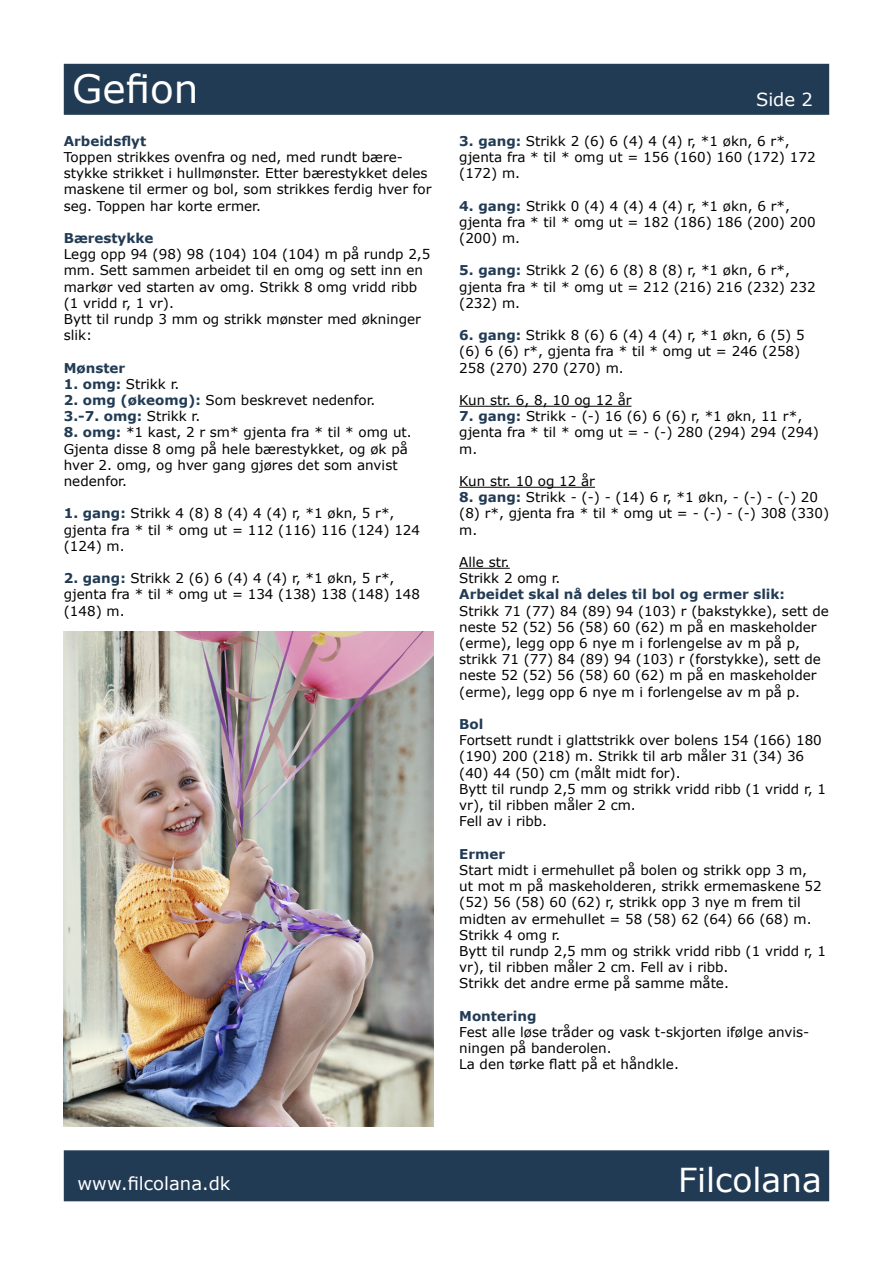
<style>
.page{position:relative;width:893px;height:1263px;background:#fff}
.page>*{position:absolute;margin:0;border:0;box-sizing:border-box;transform-origin:0 0}
.t1{font:39px "Verdana";color:#fff}
.t2{font:33px "Verdana";color:#fff}
.t3{font:18px "Verdana";color:#fff}
.t4{font:13.5px/16.2px "Verdana";color:#000}
.t5{font:700 13.5px "Verdana";color:#223b54}
.s1{font-weight:700;color:#223b54}
</style>
<div class="page">
<div style="left:64px;top:64px;width:765px;height:51px;background:#223b54;border:2px solid #243c54"></div>
<div style="left:64px;top:1150px;width:765px;height:51px;background:#223b54;border:2px solid #243c54"></div>
<hr style="left:459px;top:406px;width:172px;height:1px;background:#000">
<hr style="left:459px;top:487px;width:136px;height:1px;background:#000">
<hr style="left:459px;top:568px;width:51px;height:1px;background:#000">
<img style="left:64px;top:632px;width:370px;height:494px">
<h1 class="t1" style="left:72px;top:62px;width:128px">Gefion</h1>
<p class="t5" style="left:64px;top:131px;width:84px">Arbeidsflyt</p>
<p class="t4" style="left:64px;top:149px;width:369px">Toppen strikkes ovenfra og ned, med rundt bære&shy;stykke strikket i hullmønster. Etter bærestykket deles maskene til ermer og bol, som strikkes ferdig hver for seg. Toppen har korte ermer.</p>
<p class="t5" style="left:64px;top:229px;width:91px">Bærestykke</p>
<p class="t4" style="left:64px;top:246px;width:368px">Legg opp 94 (98) 98 (104) 104 (104) m på rundp 2,5 mm. Sett sammen arbeidet til en omg og sett inn en markør ved starten av omg. Strikk 8 omg vridd ribb (1 vridd r, 1 vr).<br>Bytt til rundp 3 mm og strikk mønster med økninger slik:</p>
<p class="t5" style="left:64px;top:358px;width:63px">Mønster</p>
<p class="t4" style="left:64px;top:376px;width:117px"><span class="s1">1. omg:</span> Strikk r.</p>
<p class="t4" style="left:64px;top:392px;width:313px"><span class="s1">2. omg (økeomg):</span> Som beskrevet nedenfor.<br><span class="s1">3.-7. omg:</span> Strikk r.</p>
<p class="t4" style="left:64px;top:424px;width:349px"><span class="s1">8. omg:</span> *1 kast, 2 r sm* gjenta fra * til * omg ut.<br>Gjenta disse 8 omg på hele bærestykket, og øk på hver 2. omg, og hver gang gjøres det som anvist nedenfor.</p>
<p class="t4" style="left:64px;top:505px;width:358px"><span class="s1">1. gang:</span> Strikk 4 (8) 8 (4) 4 (4) r, *1 økn, 5 r*, gjenta fra * til * omg ut = 112 (116) 116 (124) 124 (124) m.</p>
<p class="t4" style="left:64px;top:570px;width:358px"><span class="s1">2. gang:</span> Strikk 2 (6) 6 (4) 4 (4) r, *1 økn, 5 r*, gjenta fra * til * omg ut = 134 (138) 138 (148) 148 (148) m.</p>
<h3 class="t3" style="left:756px;top:87px;width:58px">Side 2</h3>
<p class="t4" style="left:459px;top:133px;width:358px"><span class="s1">3. gang:</span> Strikk 2 (6) 6 (4) 4 (4) r, *1 økn, 6 r*, gjenta fra * til * omg ut = 156 (160) 160 (172) 172 (172) m.</p>
<p class="t4" style="left:459px;top:197px;width:358px"><span class="s1">4. gang:</span> Strikk 0 (4) 4 (4) 4 (4) r, *1 økn, 6 r*, gjenta fra * til * omg ut = 182 (186) 186 (200) 200 (200) m.</p>
<p class="t4" style="left:459px;top:262px;width:358px"><span class="s1">5. gang:</span> Strikk 2 (6) 6 (8) 8 (8) r, *1 økn, 6 r*, gjenta fra * til * omg ut = 212 (216) 216 (232) 232 (232) m.</p>
<p class="t4" style="left:459px;top:327px;width:347px"><span class="s1">6. gang:</span> Strikk 8 (6) 6 (4) 4 (4) r, *1 økn, 6 (5) 5 (6) 6 (6) r*, gjenta fra * til * omg ut = 246 (258)<br>258 (270) 270 (270) m.</p>
<p class="t4" style="left:459px;top:392px;width:174px">Kun str. 6, 8, 10 og 12 år</p>
<p class="t4" style="left:459px;top:408px;width:361px"><span class="s1">7. gang:</span> Strikk - (-) 16 (6) 6 (6) r, *1 økn, 11 r*, gjenta fra * til * omg ut = - (-) 280 (294) 294 (294) m.</p>
<p class="t4" style="left:459px;top:473px;width:137px">Kun str. 10 og 12 år</p>
<p class="t4" style="left:459px;top:489px;width:371px"><span class="s1">8. gang:</span> Strikk - (-) - (14) 6 r, *1 økn, - (-) - (-) 20 (8) r*, gjenta fra * til * omg ut = - (-) - (-) 308 (330) m.</p>
<p class="t4" style="left:459px;top:554px;width:103px">Alle str.<br>Strikk 2 omg r.</p>
<p class="t5" style="left:459px;top:585px;width:327px">Arbeidet skal nå deles til bol og ermer slik:</p>
<p class="t4" style="left:459px;top:602px;width:371px">Strikk 71 (77) 84 (89) 94 (103) r (bakstykke), sett de neste 52 (52) 56 (58) 60 (62) m på en maskeholder (erme), legg opp 6 nye m i forlengelse av m på p, strikk 71 (77) 84 (89) 94 (103) r (forstykke), sett de neste 52 (52) 56 (58) 60 (62) m på en maskeholder (erme), legg opp 6 nye m i forlengelse av m på p.</p>
<p class="t5" style="left:459px;top:715px;width:26px">Bol</p>
<p class="t4" style="left:459px;top:732px;width:368px">Fortsett rundt i glattstrikk over bolens 154 (166) 180 (190) 200 (218) m. Strikk til arb måler 31 (34) 36 (40) 44 (50) cm (målt midt for).<br>Bytt til rundp 2,5 mm og strikk vridd ribb (1 vridd r, 1 vr), til ribben måler 2 cm.<br>Fell av i ribb.</p>
<p class="t5" style="left:459px;top:844px;width:47px">Ermer</p>
<p class="t4" style="left:459px;top:862px;width:368px">Start midt i ermehullet på bolen og strikk opp 3 m,<br>ut mot m på maskeholderen, strikk ermemaskene 52 (52) 56 (58) 60 (62) r, strikk opp 3 nye m frem til midten av ermehullet = 58 (58) 62 (64) 66 (68) m.<br>Strikk 4 omg r.<br>Bytt til rundp 2,5 mm og strikk vridd ribb (1 vridd r, 1 vr), til ribben måler 2 cm. Fell av i ribb.<br>Strikk det andre erme på samme måte.</p>
<p class="t5" style="left:459px;top:1006px;width:79px">Montering</p>
<p class="t4" style="left:459px;top:1024px;width:352px">Fest alle løse tråder og vask t-skjorten ifølge anvis&shy;ningen på banderolen.<br>La den tørke flatt på et håndkle.</p>
<h3 class="t3" style="left:78px;top:1171px;width:154px">www.filcolana.dk</h3>
<h2 class="t2" style="left:678px;top:1157px;width:145px">Filcolana</h2>
</div>
